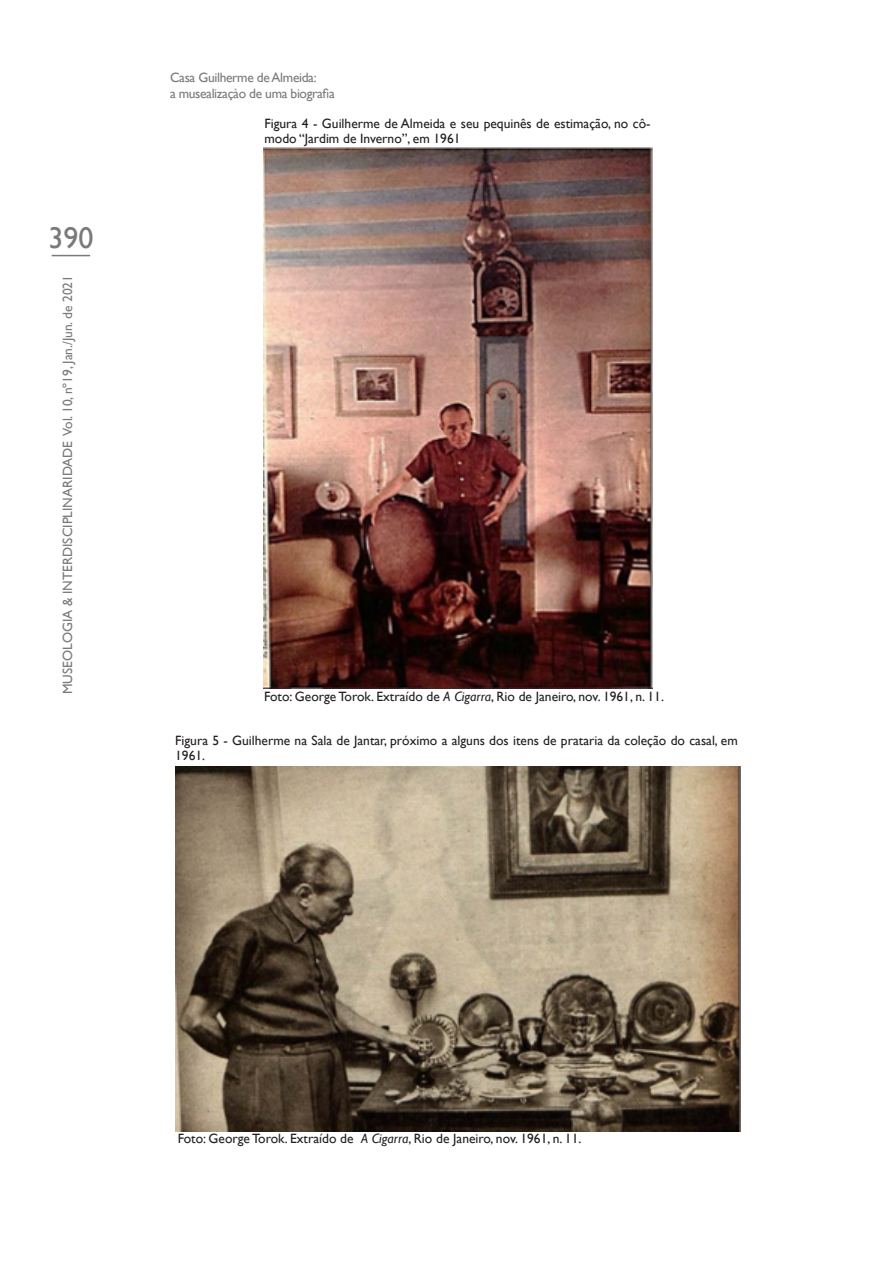
<style>
.page{position:relative;width:893px;height:1263px;background:#fff}
.page>*{position:absolute;margin:0;border:0;box-sizing:border-box;transform-origin:0 0}
.t1{font:30px "Gill Sans";color:#797a79}
.Museologia_Pamela{font:13.5px/15px "Gill Sans";color:#231f20}
.t2{font:13.5px "Gill Sans";color:#797a79}
.t3{font:13.5px/16.2px "Gill Sans";letter-spacing:-.025em;color:#797a79}
.s1{font-style:italic}
</style>
<div class="page">
<hr style="left:52px;top:255px;width:38px;height:1px;background:#797a79">
<img style="left:264px;top:147px;width:388px;height:542px">
<img style="left:175px;top:767px;width:566px;height:364px">
<h1 class="t1" style="left:48px;top:221px;width:46px">390</h1>
<p class="t2" style="left:60px;top:694px;width:421px;rotate:-90deg">MUSEOLOGIA &amp; INTERDISCIPLINARIDADE Vol. 10, nº19, Jan./Jun. de 2021</p>
<p class="t3" style="left:170px;top:70px;width:166px">Casa Guilherme de Almeida:<br>a musealizaçào de uma biografia</p>
<p class="Museologia_Pamela" style="left:264px;top:117px;width:388px">Figura 4 - Guilherme de Almeida e seu pequinês de estimação, no cô&shy;modo “Jardim de Inverno”, em 1961</p>
<p class="Museologia_Pamela" style="left:264px;top:689px;width:401px">Foto: George Torok. Extraído de <span class="s1">A Cigarra</span>, Rio de Janeiro, nov. 1961, n. 11.</p>
<p class="Museologia_Pamela" style="left:175px;top:733px;width:564px">Figura 5 - Guilherme na Sala de Jantar, próximo a alguns dos itens de prataria da coleção do casal, em<br>1961.</p>
<p class="Museologia_Pamela" style="left:178px;top:1132px;width:405px">Foto: George Torok. Extraído de <span class="s1">A Cigarra</span>, Rio de Janeiro, nov. 1961, n. 11.</p>
</div>
